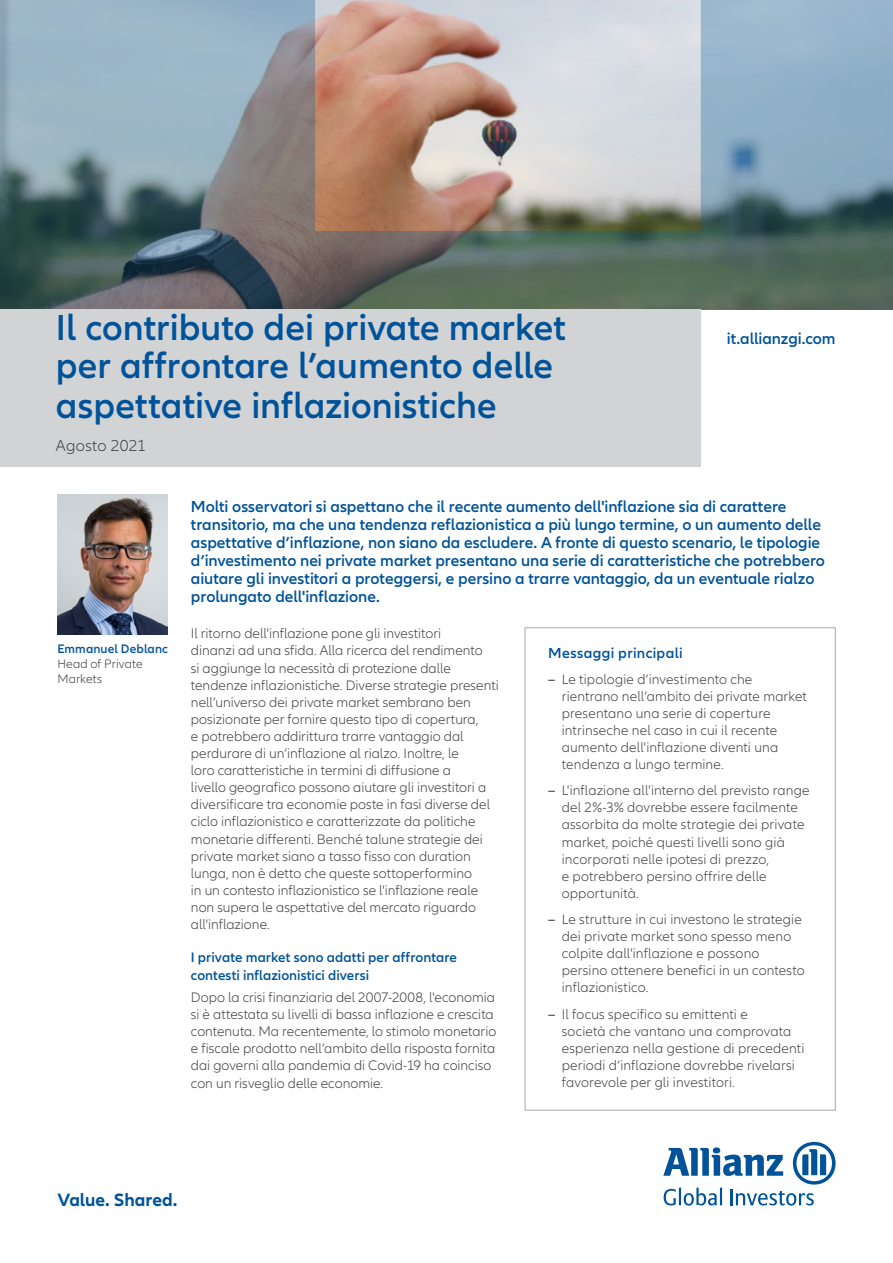
<style>
.page{position:relative;width:893px;height:1263px;background:#fff}
.page>*{position:absolute;margin:0;border:0;box-sizing:border-box;transform-origin:0 0}
.t1{font:600 37.5px/39px "Allianz Neo";color:#00539a}
.t2{font:700 18.45px "Allianz Neo";letter-spacing:-.005em;color:#005399}
.t3{font:600 16.5px/18px "Allianz Neo";color:#005399}
.t4{font:300 16.5px "Allianz Neo";letter-spacing:.015em;color:#414042}
.t5{font:600 15px "Allianz Neo";letter-spacing:.025em;color:#005399}
.t6{font:300 14.25px/17.1px "Allianz Neo";letter-spacing:.005em;color:#414042}
.t7{font:600 14.25px/18px "Allianz Neo";letter-spacing:.005em;color:#005399}
.t8{font:300 12.75px/15px "Allianz Neo";letter-spacing:.005em;color:#414042}
.t9{font:600 12.75px "Allianz Neo";letter-spacing:.01em;color:#005399}
.s1{font-weight:600}
</style>
<div class="page">
<svg style="left:663px;top:1142px;width:173px;height:63px"></svg>
<img style="left:0;top:0;width:893px;height:309px">
<img style="left:57px;top:495px;width:111px;height:139px">
<div style="left:525px;top:627px;width:311px;height:483px;border:1px solid #a7a9ac"></div>
<div style="left:0;top:309px;width:701px;height:158px;background:#d1d3d4"></div>
<h1 class="t1" style="left:56px;top:309px;width:512px">Il contributo dei private market per affrontare l’aumento delle aspettative inflazionistiche</h1>
<p class="t4" style="left:56px;top:436px;width:92px">Agosto 2021</p>
<p class="t3" style="left:727px;top:330px;width:110px">it.allianzgi.com</p>
<p class="t9" style="left:57px;top:641px;width:112px">Emmanuel Deblanc</p>
<p class="t8" style="left:57px;top:657px;width:87px">Head of Private<br>Markets</p>
<p class="t3" style="left:191px;top:498px;width:636px">Molti osservatori si aspettano che il recente aumento dell'inflazione sia di carattere transitorio, ma che una tendenza reflazionistica a più lungo termine, o un aumento delle aspettative d’inflazione, non siano da escludere. A fronte di questo scenario, le tipologie d’investimento nei private market presentano una serie di caratteristiche che potrebbero aiutare gli investitori a proteggersi, e persino a trarre vantaggio, da un eventuale rialzo prolungato dell'inflazione.</p>
<p class="t6" style="left:191px;top:625px;width:309px">Il ritorno dell'inflazione pone gli investitori<br>dinanzi ad una sfida. Alla ricerca del rendimento<br>si aggiunge la necessità di protezione dalle tendenze inflazionistiche. Diverse strategie presenti nell’universo dei private market sembrano ben posizionate per fornire questo tipo di copertura,<br>e potrebbero addirittura trarre vantaggio dal perdurare di un’inflazione al rialzo. Inoltre, le<br>loro caratteristiche in termini di diffusione a<br>livello geografico possono aiutare gli investitori a diversificare tra economie poste in fasi diverse del ciclo inflazionistico e caratterizzate da politiche monetarie differenti. Benché talune strategie dei private market siano a tasso fisso con duration lunga, non è detto che queste sottoperformino<br>in un contesto inflazionistico se l'inflazione reale non supera le aspettative del mercato riguardo all'inflazione.</p>
<p class="t7" style="left:191px;top:949px;width:268px">I private market sono adatti per affrontare contesti inflazionistici diversi</p>
<p class="t6" style="left:191px;top:989px;width:307px">Dopo la crisi finanziaria del 2007-2008, l'economia si è attestata su livelli di bassa inflazione e crescita contenuta. Ma recentemente, lo stimolo monetario e fiscale prodotto nell’ambito della risposta fornita dai governi alla pandemia di Covid-19 ha coinciso con un risveglio delle economie.</p>
<p class="t5" style="left:548px;top:644px;width:136px">Messaggi principali</p>
<p class="t6" style="left:562px;top:671px;width:247px;text-indent:-13px"><span class="s1">–</span> Le tipologie d’investimento che rientrano nell’ambito dei private market presentano una serie di coperture intrinseche nel caso in cui il recente aumento dell'inflazione diventi una tendenza a lungo termine.</p>
<p class="t6" style="left:562px;top:782px;width:249px;text-indent:-13px"><span class="s1">–</span> L'inflazione all'interno del previsto range del 2%-3% dovrebbe essere facilmente assorbita da molte strategie dei private market, poiché questi livelli sono già incorporati nelle ipotesi di prezzo,<br>e potrebbero persino offrire delle opportunità.</p>
<p class="t6" style="left:562px;top:911px;width:244px;text-indent:-13px"><span class="s1">–</span> Le strutture in cui investono le strategie dei private market sono spesso meno colpite dall'inflazione e possono persino ottenere benefici in un contesto inflazionistico.</p>
<p class="t6" style="left:562px;top:1006px;width:244px;text-indent:-13px"><span class="s1">–</span> Il focus specifico su emittenti e<br>società che vantano una comprovata esperienza nella gestione di precedenti periodi d’inflazione dovrebbe rivelarsi favorevole per gli investitori.</p>
<p class="t2" style="left:57px;top:1189px;width:122px">Value. Shared.</p>
</div>
